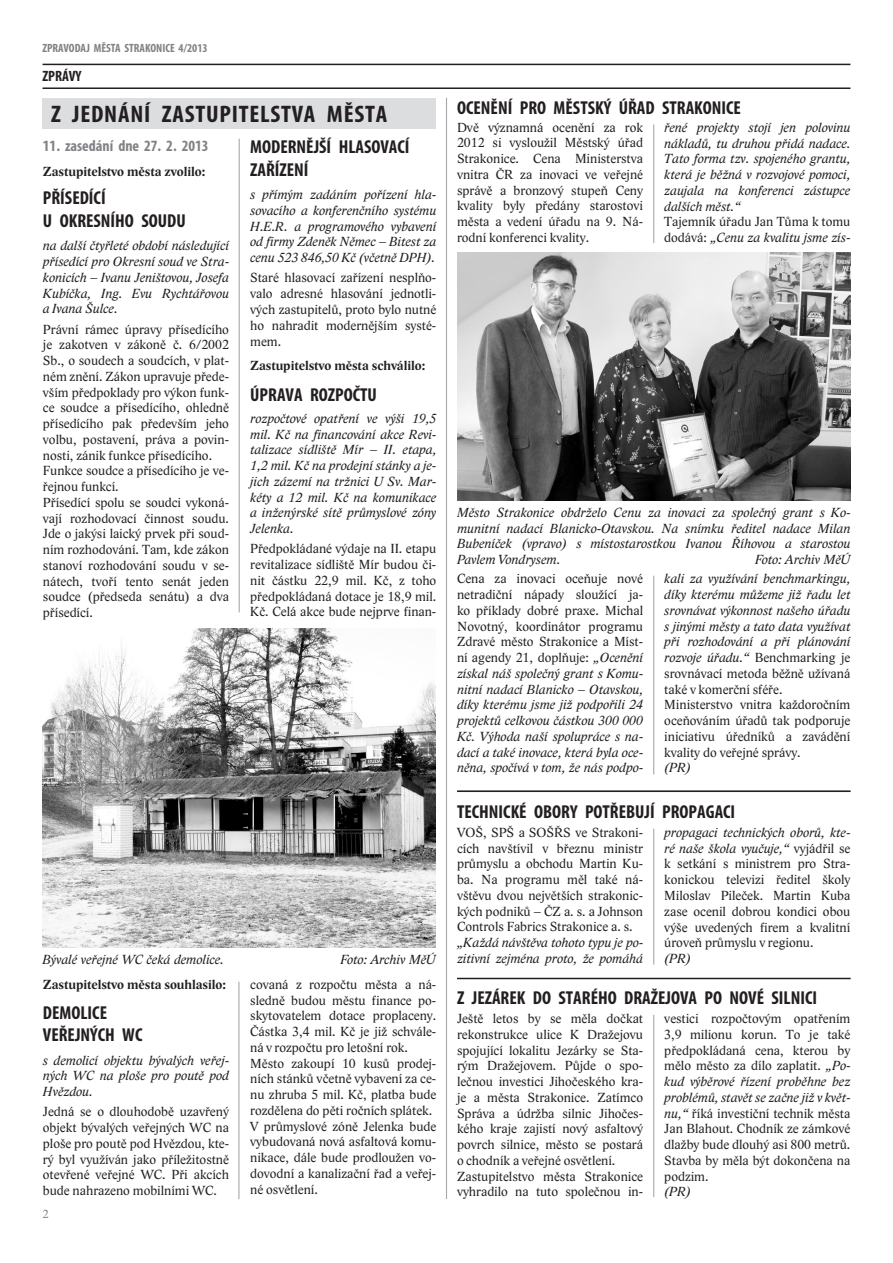
<style>
.page{position:relative;width:893px;height:1263px;background:#fff}
.page>*{position:absolute;margin:0;border:0;box-sizing:border-box;transform-origin:0 0}
.TITULEK{font:700 condensed 24px "Myriad Pro";letter-spacing:.03em;color:#231f20;scale:1.05 1}
.TITULEK-2{font:700 condensed 18.75px "Myriad Pro";color:#231f20}
.titulek_v_rade{font:700 condensed 18.75px/22.5px "Myriad Pro";color:#231f20}
.jednani_bez_linky{font:700 condensed 15.75px "Myriad Pro";color:#808285}
.Rada_města{font:700 condensed 15px "Myriad Pro";color:#231f20}
.Body_text{font:13.5px/15.8px "Lido STFCE";color:#231f20;text-align:justify}
.Body_text-2{font:italic 13.5px/15.8px "Lido STFCE";color:#231f20;text-align:justify}
.popiska{font:italic 13.5px/15.8px "Lido STFCE";color:#231f20;text-align:justify}
.Body_text-3{font:700 13.5px "Lido STFCE";color:#231f20}
.podpis{font:italic 13.5px "Lido STFCE";color:#231f20}
.ZAHLAVI{font:700 condensed 12px "Myriad Pro";color:#808285}
.numero_vlevo{font:12px "Lido STFCE";color:#808285}
.s1{font-style:italic}
.s2{font-style:normal}
</style>
<div class="page">
<hr style="left:43px;top:64px;width:807px;height:1px;background:#231f20">
<hr style="left:43px;top:87px;width:807px;height:2px;background:#231f20">
<hr style="left:238px;top:982px;width:1px;height:217px;background:#a8a9ad">
<hr style="left:239px;top:139px;width:1px;height:473px;background:#a8a9ad">
<hr style="left:446px;top:98px;width:1px;height:1101px;background:#a8a9ad">
<div style="left:43px;top:98px;width:393px;height:30px;background:#dcdddf"></div>
<img style="left:43px;top:628px;width:393px;height:319px">
<hr style="left:653px;top:576px;width:1px;height:198px;background:#a8a9ad">
<img style="left:457px;top:252px;width:393px;height:249px">
<hr style="left:457px;top:790px;width:393px;height:2px;background:#231f20">
<hr style="left:457px;top:978px;width:393px;height:1px;background:#231f20">
<hr style="left:653px;top:829px;width:1px;height:135px;background:#a8a9ad">
<hr style="left:653px;top:1015px;width:1px;height:182px;background:#a8a9ad">
<hr style="left:653px;top:124px;width:1px;height:119px;background:#a8a9ad">
<p class="ZAHLAVI" style="left:43px;top:40px;width:167px">ZPRAVODAJ MĚSTA STRAKONICE 4/2013</p>
<p class="Rada_města" style="left:43px;top:67px;width:41px">ZPRÁVY</p>
<p class="TITULEK" style="left:51px;top:99px;width:322px">Z JEDNÁNÍ ZASTUPITELSTVA MĚSTA</p>
<p class="jednani_bez_linky" style="left:43px;top:136px;width:167px">11. zasedání dne 27. 2. 2013</p>
<p class="Body_text-3" style="left:43px;top:163px;width:164px">Zastupitelstvo města zvolilo:</p>
<p class="titulek_v_rade" style="left:43px;top:187px;width:64px">PŘÍSEDÍCÍ</p>
<p class="titulek_v_rade" style="left:43px;top:209px;width:144px">U OKRESNÍHO SOUDU</p>
<p class="Body_text-2" style="left:43px;top:238px;width:188px">na další čtyřleté období následující přísedící pro Okresní soud ve Stra&shy;konicích – Ivanu Jeništovou, Josefa Kubíčka, Ing. Evu Rychtářovou a Ivana Šulce.</p>
<p class="Body_text" style="left:43px;top:321px;width:188px">Právní rámec úpravy přísedícího je zakotven v zákoně č. 6/2002<br>Sb., o soudech a soudcích, v plat&shy;ném znění. Zákon upravuje přede&shy;vším předpoklady pro výkon funk&shy;ce soudce a přísedícího, ohledně přísedícího pak především jeho volbu, postavení, práva a povin&shy;nosti, zánik funkce přísedícího.</p>
<p class="Body_text" style="left:43px;top:463px;width:188px">Funkce soudce a přísedícího je ve&shy;řejnou funkcí.</p>
<p class="Body_text" style="left:43px;top:494px;width:188px">Přísedící spolu se soudci vykoná&shy;vají rozhodovací činnost soudu.<br>Jde o jakýsi laický prvek při soud&shy;ním rozhodování. Tam, kde zákon stanoví rozhodování soudu v se&shy;nátech, tvoří tento senát jeden soudce (předseda senátu) a dva přísedící.</p>
<p class="titulek_v_rade" style="left:250px;top:136px;width:161px">MODERNĚJŠÍ HLASOVACÍ<br>ZAŘÍZENÍ</p>
<p class="Body_text-2" style="left:250px;top:187px;width:188px">s přímým zadáním pořízení hla&shy;sovacího a konferenčního systému H.E.R. a programového vybavení od firmy Zdeněk Němec – Bitest za cenu 523 846,50 Kč (včetně DPH).</p>
<p class="Body_text" style="left:250px;top:270px;width:188px">Staré hlasovací zařízení nesplňo&shy;valo adresné hlasování jednotli&shy;vých zastupitelů, proto bylo nutné ho nahradit modernějším systé&shy;mem.</p>
<p class="Body_text-3" style="left:250px;top:358px;width:177px">Zastupitelstvo města schválilo:</p>
<p class="titulek_v_rade" style="left:250px;top:383px;width:128px">ÚPRAVA ROZPOČTU</p>
<p class="Body_text-2" style="left:250px;top:410px;width:188px">rozpočtové opatření ve výši 19,5 mil. Kč na financování akce Revi&shy;talizace sídliště Mír – II. etapa, 1,2 mil. Kč na prodejní stánky a je&shy;jich zázemí na tržnici U Sv. Mar&shy;kéty a 12 mil. Kč na komunikace a inženýrské sítě průmyslové zóny Jelenka.</p>
<p class="Body_text" style="left:250px;top:541px;width:188px">Předpokládané výdaje na II. etapu revitalizace sídliště Mír budou či&shy;nit částku 22,9 mil. Kč, z toho předpokládaná dotace je 18,9 mil.<br>Kč. Celá akce bude nejprve finan-</p>
<p class="popiska" style="left:43px;top:952px;width:183px">Bývalé veřejné WC čeká demolice.</p>
<p class="popiska" style="left:341px;top:952px;width:97px">Foto: Archiv MěÚ</p>
<p class="Body_text-3" style="left:43px;top:976px;width:185px">Zastupitelstvo města souhlasilo:</p>
<p class="titulek_v_rade" style="left:43px;top:1001px;width:66px">DEMOLICE</p>
<p class="titulek_v_rade" style="left:43px;top:1023px;width:101px">VEŘEJNÝCH WC</p>
<p class="Body_text-2" style="left:43px;top:1052px;width:188px">s demolicí objektu bývalých veřej&shy;ných WC na ploše pro poutě pod Hvězdou.</p>
<p class="Body_text" style="left:43px;top:1104px;width:188px">Jedná se o dlouhodobě uzavřený objekt bývalých veřejných WC na ploše pro poutě pod Hvězdou, kte&shy;rý byl využíván jako příležitostně otevřené veřejné WC. Při akcích bude nahrazeno mobilními WC.</p>
<p class="numero_vlevo" style="left:43px;top:1207px;width:8px">2</p>
<p class="Body_text" style="left:250px;top:976px;width:188px">covaná z rozpočtu města a ná&shy;sledně budou městu finance po&shy;skytovatelem dotace proplaceny.<br>Částka 3,4 mil. Kč je již schvále&shy;ná v rozpočtu pro letošní rok.</p>
<p class="Body_text" style="left:250px;top:1055px;width:188px">Město zakoupí 10 kusů prodej&shy;ních stánků včetně vybavení za ce&shy;nu zhruba 5 mil. Kč, platba bude rozdělena do pěti ročních splátek.</p>
<p class="Body_text" style="left:250px;top:1118px;width:188px">V průmyslové zóně Jelenka bude vybudovaná nová asfaltová komu&shy;nikace, dále bude prodloužen vo&shy;dovodní a kanalizační řad a veřej&shy;né osvětlení.</p>
<p class="TITULEK-2" style="left:457px;top:96px;width:285px">OCENĚNÍ PRO MĚSTSKÝ ÚŘAD STRAKONICE</p>
<p class="Body_text" style="left:457px;top:119px;width:188px">Dvě významná ocenění za rok 2012 si vysloužil Městský úřad Strakonice. Cena Ministerstva vnitra ČR za inovaci ve veřejné správě a bronzový stupeň Ceny kvality byly předány starostovi města a vedení úřadu na 9. Ná&shy;rodní konferenci kvality.</p>
<p class="Body_text-2" style="left:664px;top:119px;width:188px">řené projekty stojí jen polovinu nákladů, tu druhou přidá nadace.<br>Tato forma tzv. spojeného grantu, která je běžná v rozvojové pomoci, zaujala na konferenci zástupce dalších měst.“</p>
<p class="Body_text" style="left:664px;top:214px;width:188px">Tajemník úřadu Jan Tůma k tomu dodává: <span class="s1">„Cenu za kvalitu jsme zís-</span></p>
<p class="popiska" style="left:457px;top:504px;width:395px">Město Strakonice obdrželo Cenu za inovaci za společný grant s Ko&shy;munitní nadací Blanicko-Otavskou. Na snímku ředitel nadace Milan Bubeníček (vpravo) s místostarostkou Ivanou Říhovou a starostou Pavlem Vondrysem.</p>
<p class="popiska" style="left:755px;top:552px;width:97px">Foto: Archiv MěÚ</p>
<p class="Body_text-2" style="left:457px;top:571px;width:188px"><span class="s2">Cena za inovaci oceňuje nové netradiční nápady sloužící ja&shy;ko příklady dobré praxe. Michal Novotný, koordinátor programu Zdravé město Strakonice a Míst&shy;ní agendy 21, doplňuje:</span> „Ocenění získal náš společný grant s Komu&shy;nitní nadací Blanicko – Otavskou, díky kterému jsme již podpořili 24 projektů celkovou částkou 300 000<br>Kč. Výhoda naší spolupráce s na&shy;dací a také inovace, která byla oce&shy;něna, spočívá v tom, že nás podpo-</p>
<p class="Body_text-2" style="left:664px;top:571px;width:188px">kali za využívání benchmarkingu, díky kterému můžeme již řadu let srovnávat výkonnost našeho úřadu s jinými městy a tato data využívat při rozhodování a při plánování rozvoje úřadu.“ <span class="s2">Benchmarking je srovnávací metoda běžně užívaná také v komerční sféře.</span></p>
<p class="Body_text" style="left:664px;top:697px;width:188px">Ministerstvo vnitra každoročním oceňováním úřadů tak podporuje iniciativu úředníků a zavádění kvality do veřejné správy.</p>
<p class="podpis" style="left:664px;top:760px;width:28px">(PR)</p>
<p class="TITULEK-2" style="left:457px;top:800px;width:280px">TECHNICKÉ OBORY POTŘEBUJÍ PROPAGACI</p>
<p class="Body_text" style="left:457px;top:825px;width:188px">VOŠ, SPŠ a SOŠŘS ve Strakoni&shy;cích navštívil v březnu ministr průmyslu a obchodu Martin Ku&shy;ba. Na programu měl také ná&shy;vštěvu dvou největších strakonic&shy;kých podniků – ČZ a. s. a Johnson Controls Fabrics Strakonice a. s.</p>
<p class="Body_text-2" style="left:457px;top:935px;width:188px">„Každá návštěva tohoto typu je po&shy;zitivní zejména proto, že pomáhá</p>
<p class="Body_text" style="left:664px;top:825px;width:188px"><span class="s1">propagaci technických oborů, kte&shy;ré naše škola vyučuje,“</span> vyjádřil se k setkání s ministrem pro Stra&shy;konickou televizi ředitel školy Miloslav Pileček. Martin Kuba zase ocenil dobrou kondici obou výše uvedených firem a kvalitní úroveň průmyslu v regionu.</p>
<p class="podpis" style="left:664px;top:950px;width:28px">(PR)</p>
<p class="TITULEK-2" style="left:457px;top:986px;width:361px">Z JEZÁREK DO STARÉHO DRAŽEJOVA PO NOVÉ SILNICI</p>
<p class="Body_text" style="left:457px;top:1011px;width:188px">Ještě letos by se měla dočkat rekonstrukce ulice K Dražejovu spojující lokalitu Jezárky se Sta&shy;rým Dražejovem. Půjde o spo&shy;lečnou investici Jihočeského kra&shy;je a města Strakonice. Zatímco Správa a údržba silnic Jihočes&shy;kého kraje zajistí nový asfaltový povrch silnice, město se postará o chodník a veřejné osvětlení.</p>
<p class="Body_text" style="left:457px;top:1168px;width:188px">Zastupitelstvo města Strakonice vyhradilo na tuto společnou in-</p>
<p class="Body_text" style="left:664px;top:1011px;width:188px">vestici rozpočtovým opatřením 3,9 milionu korun. To je také předpokládaná cena, kterou by mělo město za dílo zaplatit. <span class="s1">„Po&shy;kud výběrové řízení proběhne bez problémů, stavět se začne již v květ&shy;nu,“</span> říká investiční technik města Jan Blahout. Chodník ze zámkové dlažby bude dlouhý asi 800 metrů.<br>Stavba by měla být dokončena na podzim.</p>
<p class="podpis" style="left:664px;top:1184px;width:28px">(PR)</p>
</div>
